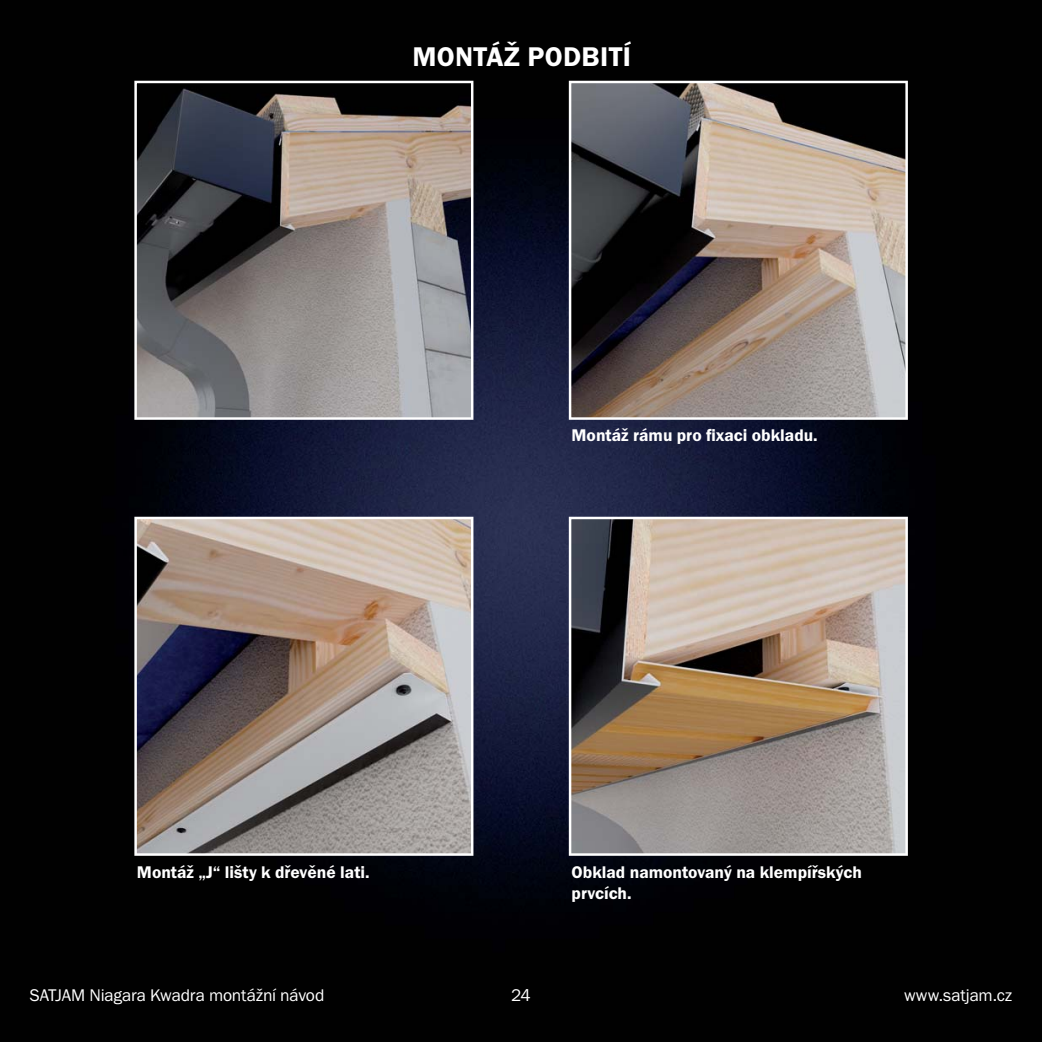
<style>
.page{position:relative;width:1042px;height:1042px;background:#fff}
.page>*{position:absolute;margin:0;border:0;box-sizing:border-box;transform-origin:0 0}
.t1{font:28px "Franklin Got Itc TOT Dem";letter-spacing:.015em;color:#fff}
.t2{font:17.5px/21px "Franklin Got Itc TOT Dem";color:#fff}
.t3{font:17.5px "Franklin Got Itc TOT Boo";letter-spacing:-.01em;color:#fff}
</style>
<div class="page">
<img style="left:0;top:0;width:1042px;height:1042px">
<svg style="left:134px;top:81px;width:339px;height:339px;background:#7a7575"></svg>
<svg style="left:569px;top:81px;width:339px;height:339px;background:#7d7570"></svg>
<svg style="left:134px;top:517px;width:339px;height:339px;background:#998d88"></svg>
<svg style="left:569px;top:517px;width:339px;height:339px;background:#a29386"></svg>
<h1 class="t1" style="left:412px;top:46px;width:220px">MONTÁŽ PODBITÍ</h1>
<p class="t2" style="left:571px;top:426px;width:248px">Montáž rámu pro fixaci obkladu.</p>
<p class="t2" style="left:137px;top:862px;width:234px">Montáž „J“ lišty k dřevěné lati.</p>
<p class="t2" style="left:571px;top:862px;width:292px">Obklad namontovaný na klempířských prvcích.</p>
<p class="t3" style="left:30px;top:988px;width:296px">SATJAM Niagara Kwadra montážní návod</p>
<p class="t3" style="left:511px;top:988px;width:21px">24</p>
<p class="t3" style="left:904px;top:988px;width:110px">www.satjam.cz</p>
</div>
